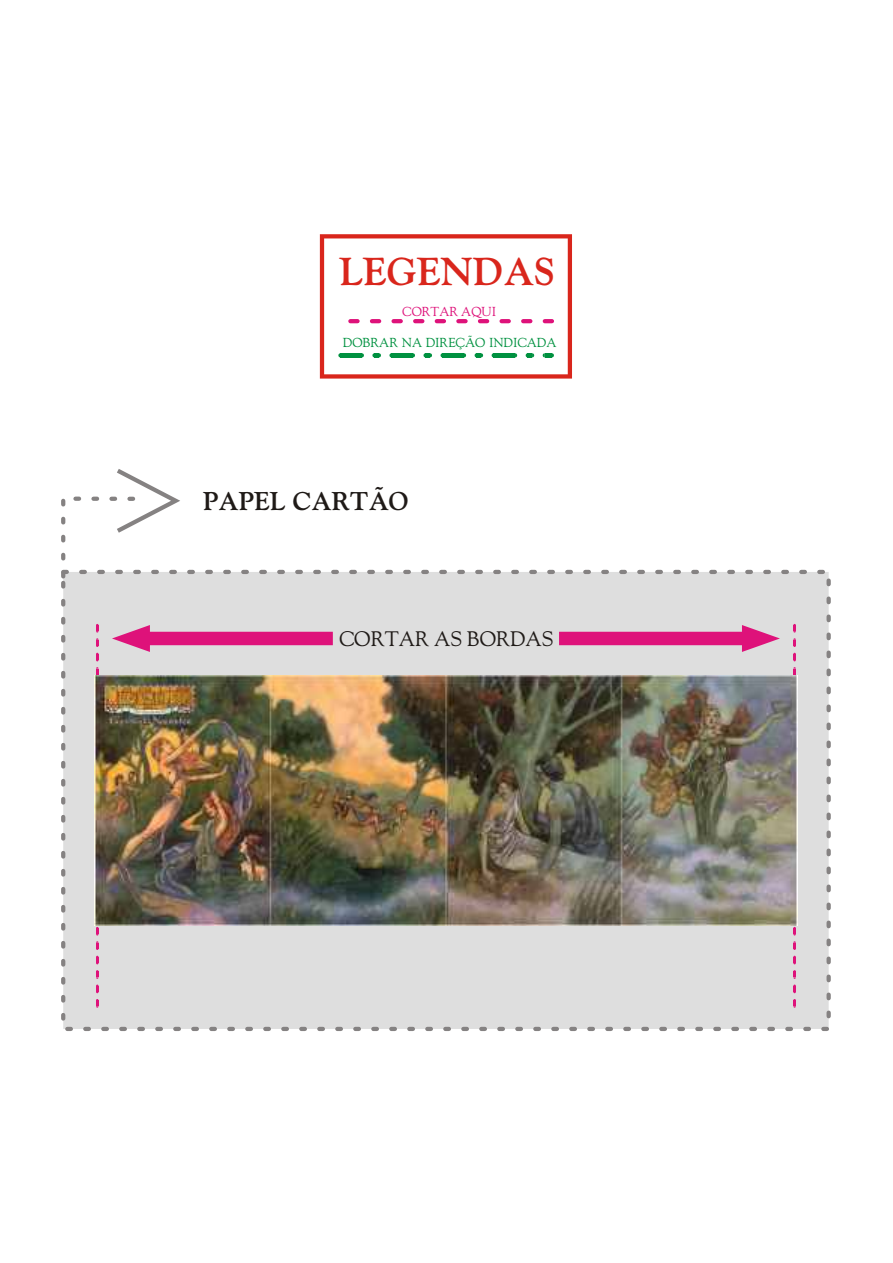
<style>
.page{position:relative;width:893px;height:1263px;background:#fff}
.page>*{position:absolute;margin:0;border:0;box-sizing:border-box;transform-origin:0 0}
.t1{font:700 39px "Goudy Old Style Cg ATT";color:#d9261c}
.t2{font:700 25.8px "Goudy Old Style Cg ATT";color:#1f1a17}
.t3{font:21.15px "Goudy Old Style Cg ATT";color:#1f1a17}
.t4{font:13.05px "Goudy Old Style Cg ATT";color:#009140}
.t5{font:13.05px "Goudy Old Style Cg ATT";color:#de127a}
</style>
<div class="page">
<div style="left:61px;top:569px;width:770px;height:462px;background:#dedede"></div>
<svg style="left:61px;top:469px;width:124px;height:112px"></svg>
<svg style="left:96px;top:624px;width:3px;height:8px"></svg>
<svg style="left:96px;top:638px;width:3px;height:9px"></svg>
<svg style="left:96px;top:653px;width:3px;height:8px"></svg>
<svg style="left:96px;top:667px;width:3px;height:9px"></svg>
<svg style="left:96px;top:927px;width:3px;height:8px"></svg>
<svg style="left:96px;top:941px;width:3px;height:9px"></svg>
<svg style="left:96px;top:956px;width:3px;height:8px"></svg>
<svg style="left:96px;top:970px;width:3px;height:23px"></svg>
<svg style="left:96px;top:999px;width:3px;height:9px"></svg>
<svg style="left:793px;top:624px;width:3px;height:8px"></svg>
<svg style="left:793px;top:638px;width:3px;height:9px"></svg>
<svg style="left:793px;top:653px;width:3px;height:8px"></svg>
<svg style="left:793px;top:667px;width:3px;height:9px"></svg>
<svg style="left:793px;top:927px;width:3px;height:8px"></svg>
<svg style="left:793px;top:941px;width:3px;height:9px"></svg>
<svg style="left:793px;top:956px;width:3px;height:8px"></svg>
<svg style="left:793px;top:970px;width:3px;height:23px"></svg>
<svg style="left:793px;top:999px;width:3px;height:9px"></svg>
<svg style="left:112px;top:625px;width:668px;height:27px;background:#de9abc"></svg>
<svg style="left:320px;top:234px;width:252px;height:145px"></svg>
<img style="left:94px;top:676px;width:703px;height:249px">
<h1 class="t1" style="left:339px;top:257px;width:218px">LEGENDAS</h1>
<p class="t5" style="left:402px;top:307px;width:95px">CORTAR AQUI</p>
<p class="t4" style="left:343px;top:337px;width:215px">DOBRAR NA DIREÇÃO INDICADA</p>
<h2 class="t2" style="left:202px;top:491px;width:207px">PAPEL CARTÃO</h2>
<h3 class="t3" style="left:339px;top:630px;width:216px">CORTAR AS BORDAS</h3>
</div>
